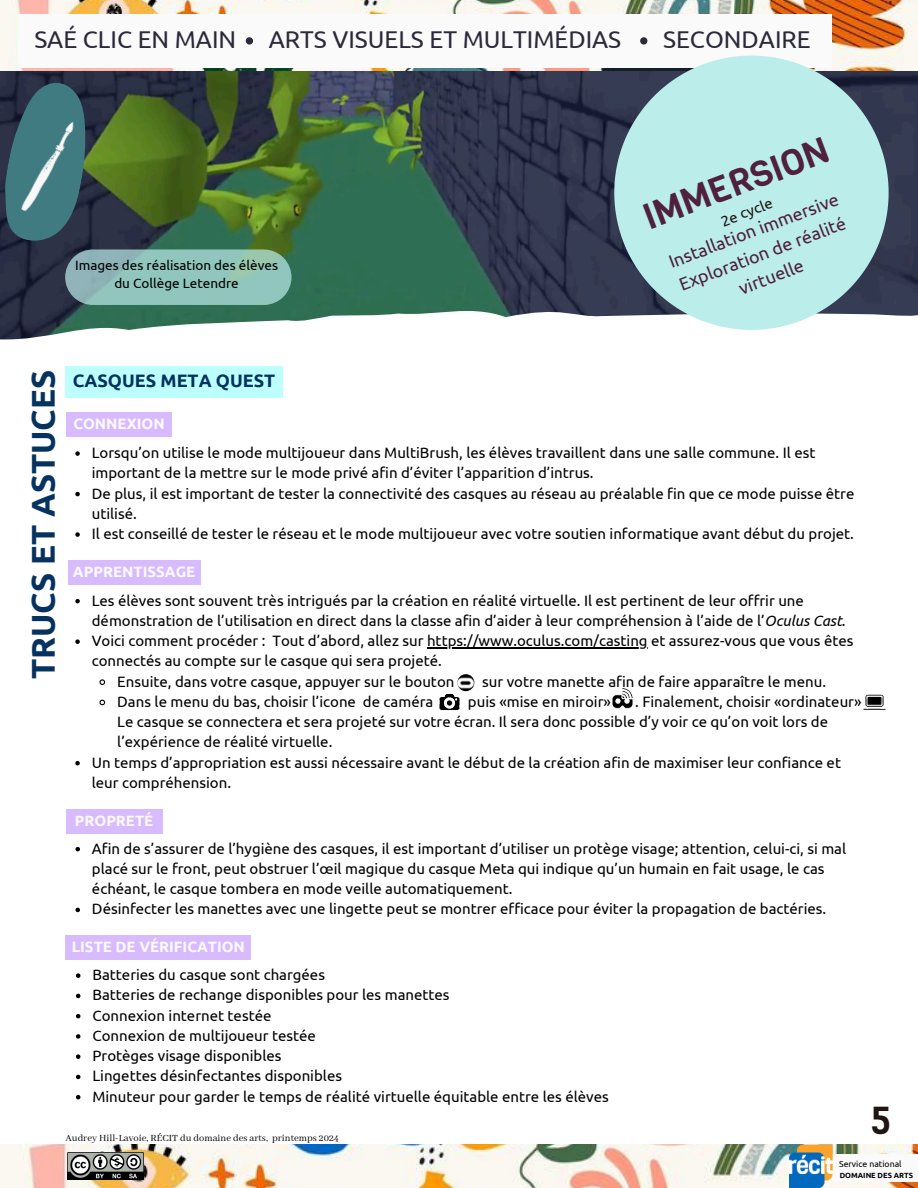
<style>
.page{position:relative;width:918px;height:1188px;background:#fff}
.page>*{position:absolute;margin:0;border:0;box-sizing:border-box;transform-origin:0 0}
.t1{font:39px "Viga";color:#201614}
.t2{font:36px "Viga";color:#50203f}
.t3{font:700 33px "Ubuntu";color:#06325f}
.t4{font:24.3px "Ubuntu";color:#2c2a3a}
.t5{font:18px/24.8px "Ubuntu";color:#50203f;text-align:center}
.t6{font:700 18px "Ubuntu";color:#06325f}
.t7{font:15px/20.2px "Ubuntu";color:#000}
.t8{font:700 15px "Ubuntu";color:#fafafa}
.t9{font:15px "Ubuntu";color:#201614}
.t10{font:13.5px/18px "Ubuntu";color:#000;text-align:center}
.t11{font:10.5px "Abhaya Libre";color:#000}
.t12{font:8.7px "Ubuntu";color:#000}
.t13{font:700 7.5px "Ubuntu";color:#000}
.s1{font-style:italic}
</style>
<div class="page">
<img style="left:0;top:1145px;width:918px;height:43px">
<div style="left:804px;top:1154px;width:114px;height:28px;background:#fafafa"></div>
<img style="left:0;top:70px;width:918px;height:270px">
<img style="left:0;top:0;width:918px;height:70px">
<div style="left:18px;top:15px;width:814px;height:53px;background:#fafafa"></div>
<svg style="left:614px;top:56px;width:275px;height:274px;background:#acd4d5"></svg>
<svg style="left:65px;top:249px;width:226px;height:56px;background:#8abbb3"></svg>
<img style="left:4px;top:82px;width:82px;height:162px">
<img style="left:790px;top:1144px;width:47px;height:44px">
<svg style="left:246px;top:37px;width:7px;height:8px"></svg>
<svg style="left:640px;top:37px;width:7px;height:8px"></svg>
<div style="left:65px;top:367px;width:218px;height:31px;background:#bcfffd"></div>
<div style="left:66px;top:412px;width:106px;height:25px;background:#d8bbff"></div>
<svg style="left:75px;top:451px;width:5px;height:5px"></svg>
<svg style="left:75px;top:492px;width:5px;height:4px"></svg>
<svg style="left:75px;top:532px;width:5px;height:5px"></svg>
<div style="left:66px;top:809px;width:96px;height:25px;background:#d8bbff"></div>
<svg style="left:75px;top:847px;width:5px;height:4px"></svg>
<svg style="left:75px;top:908px;width:5px;height:4px"></svg>
<div style="left:68px;top:560px;width:132px;height:25px;background:#d8bbff"></div>
<svg style="left:75px;top:599px;width:5px;height:4px"></svg>
<svg style="left:75px;top:639px;width:5px;height:5px"></svg>
<hr style="left:427px;top:647px;width:221px;height:1px;background:#000">
<svg style="left:99px;top:679px;width:7px;height:6px"></svg>
<svg style="left:99px;top:699px;width:7px;height:7px"></svg>
<svg style="left:75px;top:761px;width:5px;height:4px"></svg>
<img style="left:457px;top:674px;width:17px;height:17px;border-radius:50%">
<img style="left:439px;top:689px;width:24px;height:22px">
<img style="left:612px;top:688px;width:21px;height:21px">
<img style="left:863px;top:694px;width:23px;height:16px">
<div style="left:66px;top:935px;width:185px;height:25px;background:#d8bbff"></div>
<svg style="left:76px;top:973px;width:4px;height:5px"></svg>
<svg style="left:76px;top:994px;width:4px;height:4px"></svg>
<svg style="left:76px;top:1014px;width:4px;height:4px"></svg>
<svg style="left:76px;top:1034px;width:4px;height:5px"></svg>
<svg style="left:76px;top:1054px;width:4px;height:5px"></svg>
<svg style="left:76px;top:1075px;width:4px;height:4px"></svg>
<svg style="left:76px;top:1095px;width:4px;height:4px"></svg>
<img style="left:67px;top:1153px;width:77px;height:27px">
<h2 class="t4" style="left:34px;top:26px;width:203px">SAÉ CLIC EN MAIN</h2>
<p class="t4" style="left:269px;top:26px;width:354px">ARTS VISUELS ET MULTIMÉDIAS</p>
<h1 class="t4" style="left:663px;top:26px;width:149px">SECONDAIRE</h1>
<h6 class="t10" style="left:75px;top:256px;width:204px">Images des réalisation des élèves du Collège Letendre</h6>
<h5 class="t2" style="left:636px;top:196px;width:197px;rotate:-21deg">IMMERSION</h5>
<p class="t5" style="left:665px;top:251px;width:182px;rotate:-21deg">Installation immersive<br>Exploration de réalité virtuelle</p>
<p class="t9" style="left:718px;top:214px;width:56px;rotate:-21deg">2e cycle</p>
<p class="t3" style="left:24px;top:679px;width:311px;rotate:-90deg">TRUCS ET ASTUCES</p>
<p class="t6" style="left:73px;top:370px;width:204px">CASQUES META QUEST</p>
<p class="t8" style="left:73px;top:415px;width:93px">CONNEXION</p>
<p class="t7" style="left:92px;top:442px;width:725px">Lorsqu’on utilise le mode multijoueur dans MultiBrush, les élèves travaillent dans une salle commune. Il est important de la mettre sur le mode privé afin d’éviter l’apparition d’intrus.</p>
<p class="t7" style="left:92px;top:483px;width:764px">De plus, il est important de tester la connectivité des casques au réseau au préalable fin que ce mode puisse être utilisé.</p>
<p class="t7" style="left:92px;top:523px;width:764px">Il est conseillé de tester le réseau et le mode multijoueur avec votre soutien informatique avant début du projet.</p>
<p class="t8" style="left:73px;top:563px;width:124px">APPRENTISSAGE</p>
<p class="t7" style="left:92px;top:590px;width:755px">Les élèves sont souvent très intrigués par la création en réalité virtuelle. Il est pertinent de leur offrir une démonstration de l’utilisation en direct dans la classe afin d’aider à leur compréhension à l’aide de l’<span class="s1">Oculus Cast</span>.</p>
<p class="t7" style="left:92px;top:630px;width:763px">Voici comment procéder : Tout d’abord, allez sur https://www.oculus.com/casting et assurez-vous que vous êtes</p>
<p class="t7" style="left:117px;top:651px;width:339px;text-indent:-26px">connectés au compte sur le casque qui sera projeté.<br>Ensuite, dans votre casque, appuyer sur le bouton</p>
<p class="t7" style="left:482px;top:671px;width:345px">sur votre manette afin de faire apparaître le menu.</p>
<p class="t7" style="left:117px;top:691px;width:746px;text-indent:518px">. Finalement, choisir «ordinateur»<br>Le casque se connectera et sera projeté sur votre écran. Il sera donc possible d’y voir ce qu’on voit lors de l’expérience de réalité virtuelle.</p>
<p class="t7" style="left:92px;top:752px;width:751px">Un temps d’appropriation est aussi nécessaire avant le début de la création afin de maximiser leur confiance et leur compréhension.</p>
<p class="t7" style="left:117px;top:691px;width:318px">Dans le menu du bas, choisir l’icone de caméra</p>
<p class="t7" style="left:468px;top:691px;width:144px">puis «mise en miroir»</p>
<p class="t8" style="left:75px;top:812px;width:80px">PROPRETÉ</p>
<p class="t7" style="left:92px;top:838px;width:756px">Afin de s’assurer de l’hygiène des casques, il est important d’utiliser un protège visage; attention, celui-ci, si mal placé sur le front, peut obstruer l’œil magique du casque Meta qui indique qu’un humain en fait usage, le cas échéant, le casque tombera en mode veille automatiquement.</p>
<p class="t7" style="left:92px;top:899px;width:736px">Désinfecter les manettes avec une lingette peut se montrer efficace pour éviter la propagation de bactéries.</p>
<p class="t8" style="left:72px;top:938px;width:175px">LISTE DE VÉRIFICATION</p>
<p class="t7" style="left:92px;top:964px;width:234px">Batteries du casque sont chargées</p>
<p class="t7" style="left:92px;top:985px;width:359px">Batteries de rechange disponibles pour les manettes</p>
<p class="t7" style="left:92px;top:1005px;width:181px">Connexion internet testée</p>
<p class="t7" style="left:92px;top:1025px;width:225px">Connexion de multijoueur testée</p>
<p class="t7" style="left:92px;top:1045px;width:191px">Protèges visage disponibles</p>
<p class="t7" style="left:92px;top:1066px;width:251px">Lingettes désinfectantes disponibles</p>
<p class="t7" style="left:92px;top:1086px;width:518px">Minuteur pour garder le temps de réalité virtuelle équitable entre les élèves</p>
<p class="t11" style="left:66px;top:1132px;width:275px">Audrey Hill-Lavoie, RÉCIT du domaine des arts, printemps 2024</p>
<p class="t1" style="left:871px;top:1094px;width:23px">5</p>
<p class="t12" style="left:839px;top:1159px;width:64px">Service national</p>
<p class="t13" style="left:840px;top:1171px;width:75px">DOMAINE DES ARTS</p>
</div>
